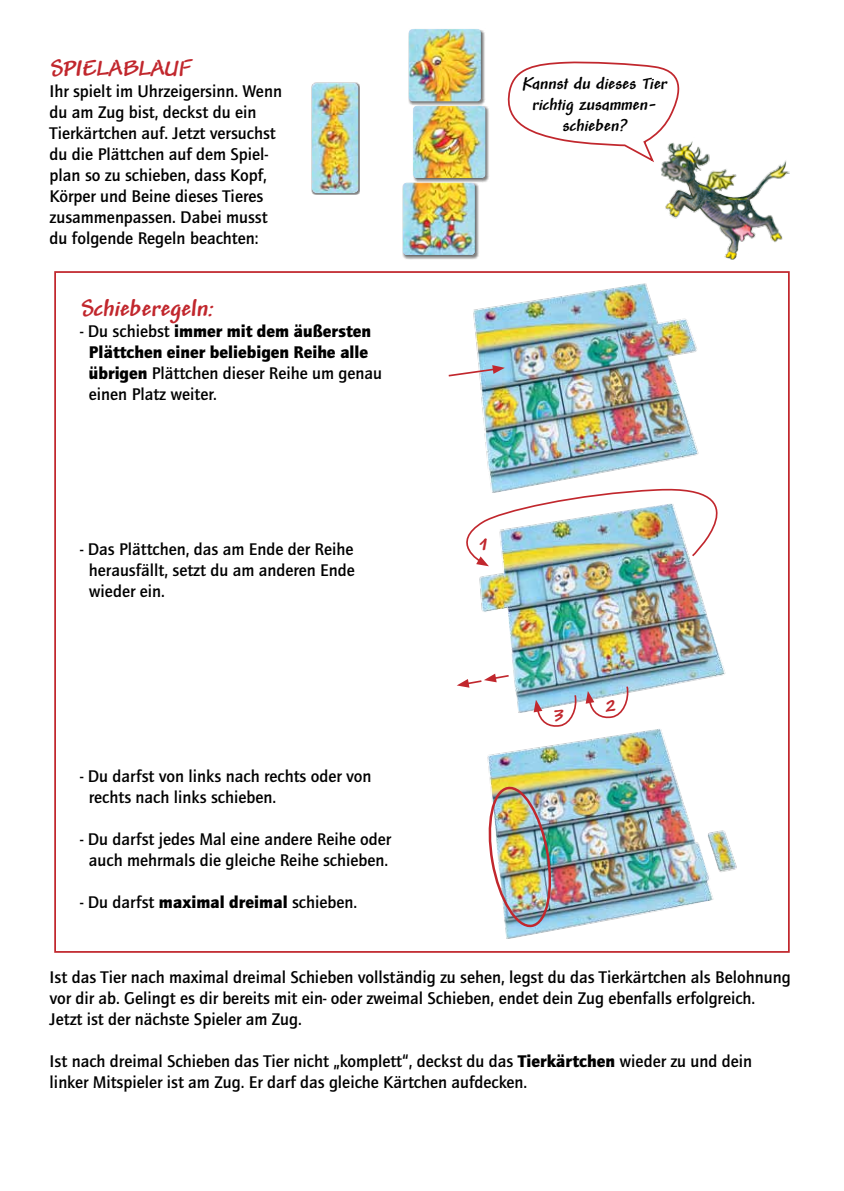
<style>
.page{position:relative;width:844px;height:1191px;background:#fff}
.page>*{position:absolute;margin:0;border:0;box-sizing:border-box;transform-origin:0 0}
.t1{font:italic 700 24.5px "Andy";color:#c1272d}
.t2{font:italic 700 22.22px "Andy";color:#c1272d}
.t3{font:italic 700 21px "Andy";color:#c1272d}
.t4{font:700 17.5px/21px "Quay Itc T";color:#000}
.t5{font:900 17.5px/21px "Quay Itc T";color:#000}
.t6{font:italic 700 17.5px/21px "Andy";color:#000;text-align:center}
.s1{font-weight:700}
.s2{font-weight:900}
</style>
<div class="page">
<svg style="left:507px;top:62px;width:173px;height:96px"></svg>
<img style="left:473px;top:283px;width:226px;height:202px">
<img style="left:466px;top:566px;width:260px;height:147px">
<img style="left:487px;top:729px;width:250px;height:210px">
<img style="left:645px;top:138px;width:144px;height:122px">
<div style="left:408px;top:28px;width:77px;height:78px;background:#000;opacity:.5"></div>
<div style="left:408px;top:28px;width:73px;height:72px;background:#fff;opacity:.75"></div>
<div style="left:408px;top:30px;width:73px;height:72px;background:#000;opacity:.75"></div>
<div style="left:412px;top:105px;width:77px;height:77px;background:#000;opacity:.5"></div>
<div style="left:412px;top:105px;width:74px;height:71px;background:#fff;opacity:.75"></div>
<div style="left:412px;top:107px;width:74px;height:72px;background:#000;opacity:.75"></div>
<div style="left:402px;top:182px;width:77px;height:77px;background:#000;opacity:.5"></div>
<div style="left:402px;top:182px;width:73px;height:71px;background:#fff;opacity:.75"></div>
<div style="left:402px;top:184px;width:73px;height:72px;background:#000;opacity:.75"></div>
<div style="left:311px;top:82px;width:49px;height:113px;background:#000;opacity:.5"></div>
<div style="left:311px;top:84px;width:48px;height:110px;background:#000;opacity:.75"></div>
<svg style="left:448px;top:365px;width:56px;height:12px"></svg>
<img style="left:487px;top:785px;width:67px;height:143px">
<svg style="left:533px;top:693px;width:44px;height:34px"></svg>
<svg style="left:585px;top:684px;width:44px;height:35px"></svg>
<svg style="left:457px;top:673px;width:53px;height:14px"></svg>
<img style="left:466px;top:485px;width:252px;height:81px">
<h1 class="t1" style="left:50px;top:54px;width:28px">SPIELABLAUF</h1>
<p class="t4" style="left:50px;top:80px;width:234px">Ihr spielt im Uhrzeigersinn. Wenn du am Zug bist, deckst du ein<br>Tierkärtchen auf. Jetzt versuchst du die Plättchen auf dem Spiel&shy;plan so zu schieben, dass Kopf,<br>Körper und Beine dieses Tieres zusammenpassen. Dabei musst du folgende Regeln beachten:</p>
<h1 class="t1" style="left:80px;top:294px;width:135px">Schieberegeln:</h1>
<p class="t5" style="left:89px;top:321px;width:295px;text-indent:-9px"><span class="s1">- Du schiebst</span> immer mit dem äußersten Plättchen einer beliebigen Reihe alle übrigen <span class="s1">Plättchen dieser Reihe um genau einen Platz weiter.</span></p>
<p class="t4" style="left:89px;top:538px;width:267px;text-align:justify;text-indent:-9px">- Das Plättchen, das am Ende der Reihe herausfällt, setzt du am anderen Ende wieder ein.</p>
<p class="t4" style="left:89px;top:765px;width:284px;text-indent:-9px">- Du darfst von links nach rechts oder von rechts nach links schieben.</p>
<p class="t4" style="left:80px;top:828px;width:312px;text-align:center">- Du darfst jedes Mal eine andere Reihe oder auch mehrmals die gleiche Reihe schieben.</p>
<p class="t4" style="left:80px;top:891px;width:278px">- Du darfst <span class="s2">maximal dreimal</span> schieben.</p>
<p class="t6" style="left:522px;top:74px;width:147px">Kannst du dieses Tier richtig zusammen&shy;schieben?</p>
<p class="t2" style="left:481px;top:531px;width:7px">1</p>
<p class="t3" style="left:553px;top:703px;width:11px">3</p>
<p class="t3" style="left:605px;top:693px;width:12px">2</p>
<p class="t4" style="left:50px;top:966px;width:742px">Ist das Tier nach maximal dreimal Schieben vollständig zu sehen, legst du das Tierkärtchen als Belohnung vor dir ab. Gelingt es dir bereits mit ein- oder zweimal Schieben, endet dein Zug ebenfalls erfolgreich.<br>Jetzt ist der nächste Spieler am Zug.</p>
<p class="t4" style="left:50px;top:1050px;width:704px">Ist nach dreimal Schieben das Tier nicht „komplett“, deckst du das <span class="s2">Tierkärtchen</span> wieder zu und dein linker Mitspieler ist am Zug. Er darf das gleiche Kärtchen aufdecken.</p>
</div>
